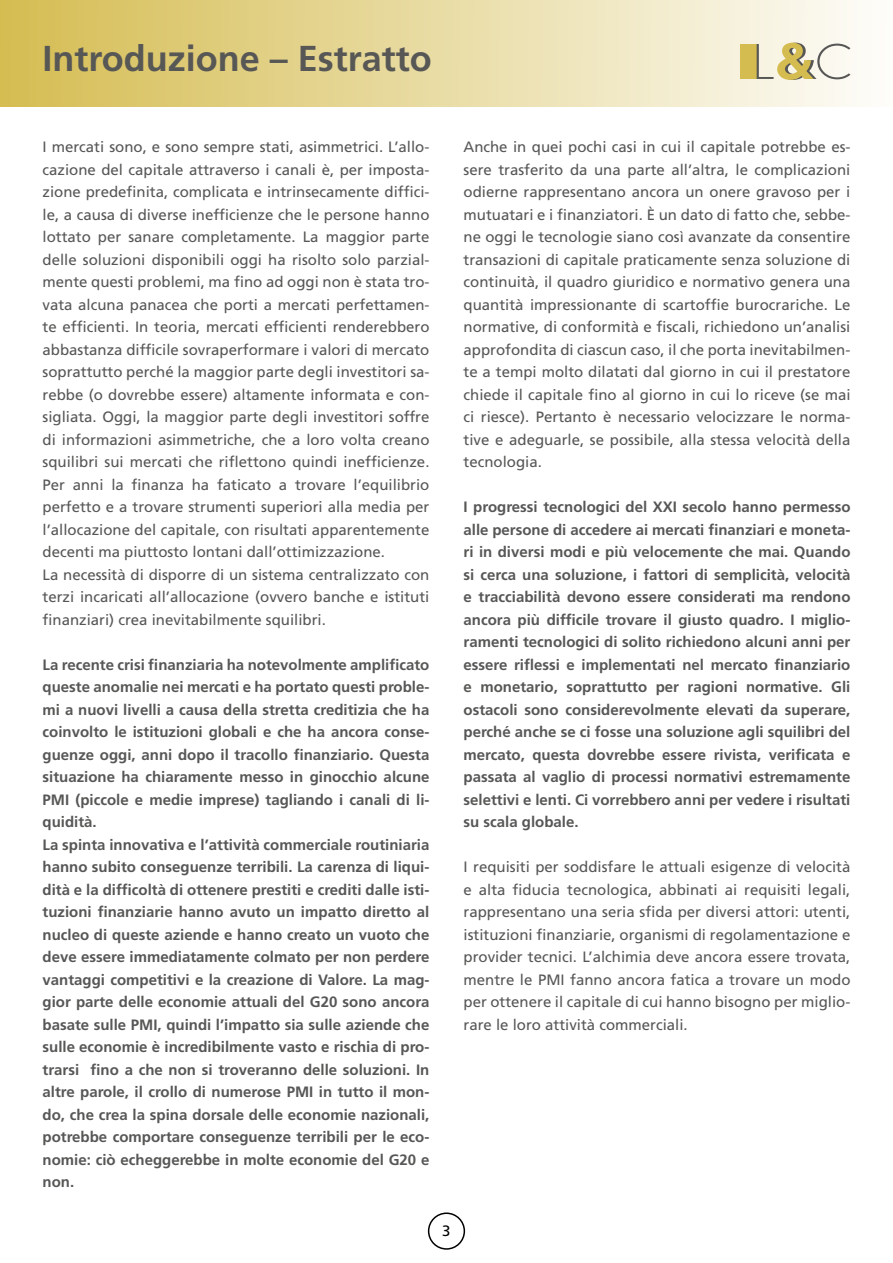
<style>
.page{position:relative;width:893px;height:1263px;background:#fff}
.page>*{position:absolute;margin:0;border:0;box-sizing:border-box;transform-origin:0 0}
.t1{font:700 36px "Frutiger";color:#575756}
.t2{font:15px/22.5px "Frutiger";color:#575756;text-align:justify}
.t3{font:700 15px/22.5px "Frutiger";color:#575756}
.t4{font:15px "Frutiger";color:#000}
</style>
<div class="page">
<div style="left:428px;top:1212px;width:37px;height:38px;border:2px solid #000;border-radius:50%"></div>
<div style="left:0;top:0;width:893px;height:106px;background:linear-gradient(to right,#d5bd52,#fdfdfa)"></div>
<div style="left:740px;top:44px;width:17px;height:35px;background:#d5bc50"></div>
<svg style="left:757px;top:43px;width:93px;height:37px"></svg>
<h1 class="t1" style="left:43px;top:37px;width:391px">Introduzione – Estratto</h1>
<p class="t2" style="left:43px;top:135px;width:388px;text-align:left">I mercati sono, e sono sempre stati, asimmetrici. L’allo&shy;cazione del capitale attraverso i canali è, per imposta&shy;zione predefinita, complicata e intrinsecamente diffici&shy;le, a causa di diverse inefficienze che le persone hanno lottato per sanare completamente. La maggior parte delle soluzioni disponibili oggi ha risolto solo parzial&shy;mente questi problemi, ma fino ad oggi non è stata tro&shy;vata alcuna panacea che porti a mercati perfettamen&shy;te efficienti. In teoria, mercati efficienti renderebbero abbastanza difficile sovraperformare i valori di mercato soprattutto perché la maggior parte degli investitori sa&shy;rebbe (o dovrebbe essere) altamente informata e con&shy;sigliata. Oggi, la maggior parte degli investitori soffre di informazioni asimmetriche, che a loro volta creano squilibri sui mercati che riflettono quindi inefficienze.<br>Per anni la finanza ha faticato a trovare l’equilibrio perfetto e a trovare strumenti superiori alla media per l’allocazione del capitale, con risultati apparentemente decenti ma piuttosto lontani dall’ottimizzazione.<br>La necessità di disporre di un sistema centralizzato con terzi incaricati all’allocazione (ovvero banche e istituti finanziari) crea inevitabilmente squilibri.</p>
<p class="t3" style="left:43px;top:653px;width:388px">La recente crisi finanziaria ha notevolmente amplificato queste anomalie nei mercati e ha portato questi proble&shy;mi a nuovi livelli a causa della stretta creditizia che ha coinvolto le istituzioni globali e che ha ancora conse&shy;guenze oggi, anni dopo il tracollo finanziario. Questa situazione ha chiaramente messo in ginocchio alcune PMI (piccole e medie imprese) tagliando i canali di li&shy;quidità.<br>La spinta innovativa e l’attività commerciale routiniaria hanno subito conseguenze terribili. La carenza di liqui&shy;dità e la difficoltà di ottenere prestiti e crediti dalle isti&shy;tuzioni finanziarie hanno avuto un impatto diretto al nucleo di queste aziende e hanno creato un vuoto che deve essere immediatamente colmato per non perdere vantaggi competitivi e la creazione di Valore. La mag&shy;gior parte delle economie attuali del G20 sono ancora basate sulle PMI, quindi l’impatto sia sulle aziende che sulle economie è incredibilmente vasto e rischia di pro&shy;trarsi fino a che non si troveranno delle soluzioni. In altre parole, il crollo di numerose PMI in tutto il mon&shy;do, che crea la spina dorsale delle economie nazionali, potrebbe comportare conseguenze terribili per le eco&shy;nomie: ciò echeggerebbe in molte economie del G20 e non.</p>
<p class="t2" style="left:463px;top:135px;width:388px">Anche in quei pochi casi in cui il capitale potrebbe es&shy;sere trasferito da una parte all’altra, le complicazioni odierne rappresentano ancora un onere gravoso per i mutuatari e i finanziatori. È un dato di fatto che, sebbe&shy;ne oggi le tecnologie siano così avanzate da consentire transazioni di capitale praticamente senza soluzione di continuità, il quadro giuridico e normativo genera una quantità impressionante di scartoffie burocrariche. Le normative, di conformità e fiscali, richiedono un’analisi approfondita di ciascun caso, il che porta inevitabilmen&shy;te a tempi molto dilatati dal giorno in cui il prestatore chiede il capitale fino al giorno in cui lo riceve (se mai ci riesce). Pertanto è necessario velocizzare le norma&shy;tive e adeguarle, se possibile, alla stessa velocità della tecnologia.</p>
<p class="t3" style="left:463px;top:495px;width:388px;text-align:justify">I progressi tecnologici del XXI secolo hanno permesso alle persone di accedere ai mercati finanziari e moneta&shy;ri in diversi modi e più velocemente che mai. Quando si cerca una soluzione, i fattori di semplicità, velocità e tracciabilità devono essere considerati ma rendono ancora più difficile trovare il giusto quadro. I miglio&shy;ramenti tecnologici di solito richiedono alcuni anni per essere riflessi e implementati nel mercato finanziario e monetario, soprattutto per ragioni normative. Gli ostacoli sono considerevolmente elevati da superare, perché anche se ci fosse una soluzione agli squilibri del mercato, questa dovrebbe essere rivista, verificata e passata al vaglio di processi normativi estremamente selettivi e lenti. Ci vorrebbero anni per vedere i risultati su scala globale.</p>
<p class="t2" style="left:463px;top:855px;width:388px">I requisiti per soddisfare le attuali esigenze di velocità e alta fiducia tecnologica, abbinati ai requisiti legali, rappresentano una seria sfida per diversi attori: utenti, istituzioni finanziarie, organismi di regolamentazione e provider tecnici. L’alchimia deve ancora essere trovata, mentre le PMI fanno ancora fatica a trovare un modo per ottenere il capitale di cui hanno bisogno per miglio&shy;rare le loro attività commerciali.</p>
<p class="t4" style="left:442px;top:1222px;width:10px">3</p>
</div>
